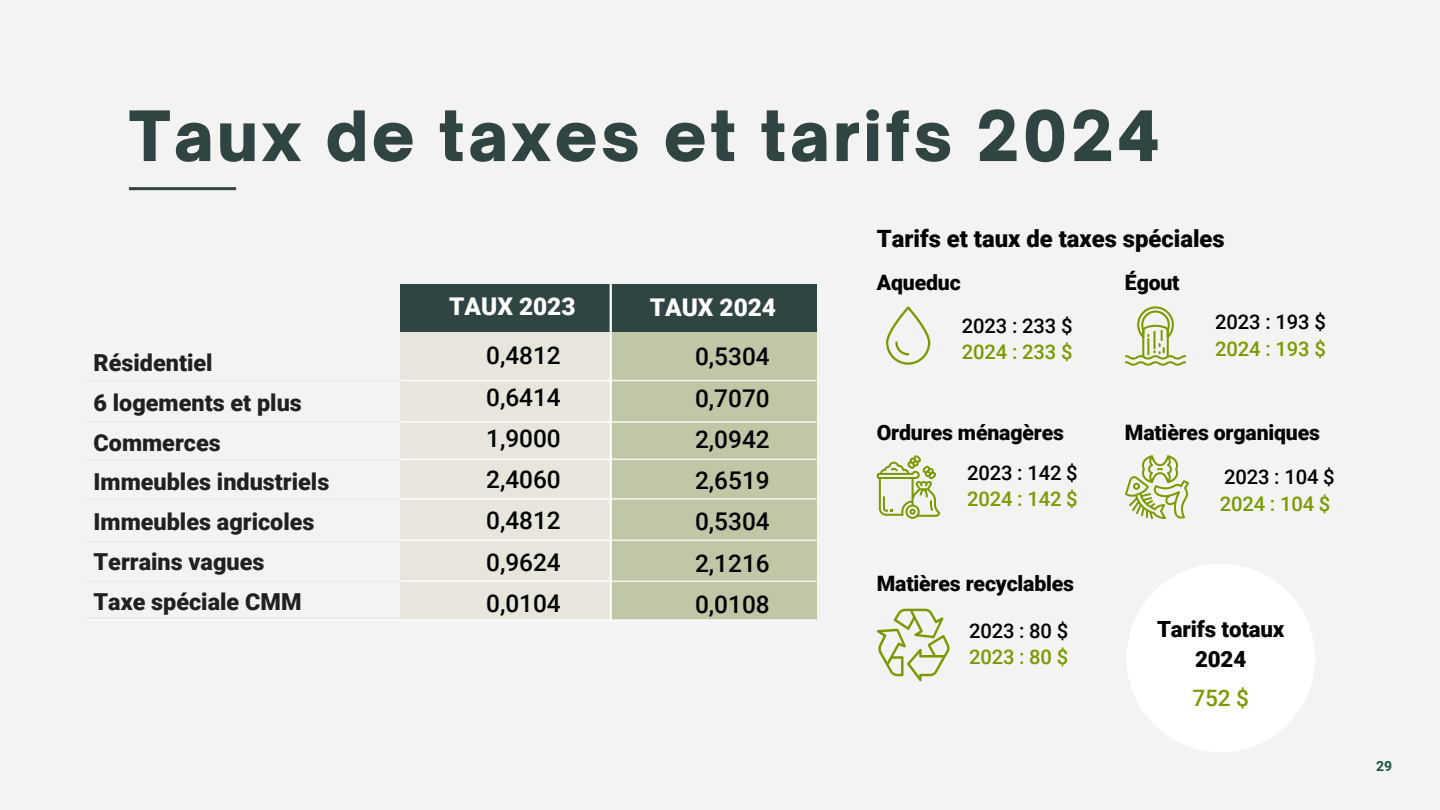
<style>
.page{position:relative;width:1440px;height:810px;background:#f3f3f3}
.page>*{position:absolute;margin:0;border:0;box-sizing:border-box;transform-origin:0 0}
.t1{font:900 66.4px "Open Sauce One";letter-spacing:.05em;color:#304543}
.t2{font:500 24.4px/41.2px "Roboto";color:#000;text-align:justify}
.t3{font:900 24.4px "Roboto";color:#fff}
.t4{font:900 23.8px "Roboto";color:#000}
.t5{font:900 23.4px/39.8px "Roboto";color:#231f1f}
.t6{font:500 22.6px "Roboto";color:#7a9a01}
.t7{font:900 22.3px/30.5px "Roboto";letter-spacing:-.005em;color:#000;text-align:center}
.t8{font:900 21.2px "Roboto";letter-spacing:-.005em;color:#000}
.t9{font:500 20.2px "Roboto";letter-spacing:-.005em;color:#000}
.t10{font:500 20.2px "Roboto";letter-spacing:-.005em;color:#7a9a01}
.t11{font:700 14px "Roboto";color:#1c5739}
</style>
<div class="page">
<svg style="left:886px;top:306px;width:44px;height:59px"></svg>
<svg style="left:1125px;top:306px;width:61px;height:60px"></svg>
<svg style="left:877px;top:455px;width:63px;height:64px"></svg>
<svg style="left:1125px;top:455px;width:64px;height:64px"></svg>
<svg style="left:877px;top:609px;width:72px;height:72px"></svg>
<div style="left:1126px;top:564px;width:189px;height:188px;background:#fff;border-radius:50%"></div>
<hr style="left:129px;top:187px;width:107px;height:3px;background:#304543">
<div style="left:400px;top:284px;width:229px;height:51px;background:#304543"></div>
<div style="left:629px;top:284px;width:188px;height:51px;background:#304543"></div>
<div style="left:611px;top:333px;width:206px;height:286px;background:#bfc7a6"></div>
<div style="left:400px;top:333px;width:211px;height:286px;background:#e8e6dc"></div>
<hr style="left:85px;top:618px;width:315px;height:1px;background:#e8e6dc">
<hr style="left:85px;top:380px;width:732px;height:1px;background:#fff">
<hr style="left:87px;top:421px;width:730px;height:2px;background:#fff">
<hr style="left:87px;top:459px;width:730px;height:1px;background:#fff">
<hr style="left:87px;top:498px;width:730px;height:2px;background:#fff">
<hr style="left:85px;top:540px;width:732px;height:1px;background:#fff">
<hr style="left:87px;top:581px;width:730px;height:1px;background:#fff">
<hr style="left:85px;top:619px;width:732px;height:2px;background:#fff">
<hr style="left:610px;top:282px;width:2px;height:337px;background:#fff">
<hr style="left:86px;top:581px;width:315px;height:1px;background:#e8e6dc">
<hr style="left:86px;top:540px;width:315px;height:2px;background:#e8e6dc">
<hr style="left:86px;top:498px;width:315px;height:2px;background:#e8e6dc">
<hr style="left:86px;top:459px;width:315px;height:1px;background:#e8e6dc">
<hr style="left:86px;top:421px;width:315px;height:2px;background:#e8e6dc">
<hr style="left:86px;top:380px;width:315px;height:1px;background:#e8e6dc">
<p class="t1" style="left:129px;top:95px;width:1032px">Taux de taxes et tarifs 2024</p>
<h4 class="t4" style="left:877px;top:225px;width:349px">Tarifs et taux de taxes spéciales</h4>
<p class="t5" style="left:94px;top:343px;width:237px">Résidentiel<br>6 logements et plus<br>Commerces<br>Immeubles industriels<br>Immeubles agricoles<br>Terrains vagues<br>Taxe spéciale CMM</p>
<h4 class="t3" style="left:449px;top:292px;width:128px">TAUX 2023</h4>
<p class="t2" style="left:486px;top:336px;width:76px">0,4812<br>0,6414<br>1,9000<br>2,4060<br>0,4812<br>0,9624<br>0,0104</p>
<p class="t3" style="left:650px;top:294px;width:128px">TAUX 2024</p>
<h4 class="t2" style="left:695px;top:336px;width:76px">0,5304<br>0,7070<br>2,0942<br>2,6519<br>0,5304<br>2,1216<br>0,0108</h4>
<h2 class="t8" style="left:877px;top:270px;width:85px">Aqueduc</h2>
<h3 class="t8" style="left:1125px;top:270px;width:56px">Égout</h3>
<h1 class="t9" style="left:962px;top:314px;width:112px">2023 : 233 $</h1>
<h2 class="t10" style="left:962px;top:340px;width:112px">2024 : 233 $</h2>
<h3 class="t9" style="left:1215px;top:311px;width:112px">2023 : 193 $</h3>
<h3 class="t10" style="left:1215px;top:337px;width:112px">2024 : 193 $</h3>
<h4 class="t8" style="left:877px;top:421px;width:189px">Ordures ménagères</h4>
<p class="t8" style="left:1125px;top:421px;width:197px">Matières organiques</p>
<h3 class="t9" style="left:967px;top:461px;width:112px">2023 : 142 $</h3>
<h4 class="t10" style="left:967px;top:488px;width:112px">2024 : 142 $</h4>
<p class="t9" style="left:1224px;top:466px;width:112px">2023 : 104 $</p>
<p class="t10" style="left:1220px;top:492px;width:112px">2024 : 104 $</p>
<p class="t8" style="left:877px;top:572px;width:199px">Matières recyclables</p>
<p class="t9" style="left:969px;top:619px;width:101px">2023 : 80 $</p>
<p class="t10" style="left:969px;top:645px;width:101px">2023 : 80 $</p>
<p class="t7" style="left:1157px;top:614px;width:129px">Tarifs totaux<br>2024</p>
<p class="t6" style="left:1193px;top:685px;width:58px">752 $</p>
<p class="t11" style="left:1376px;top:758px;width:18px">29</p>
</div>
